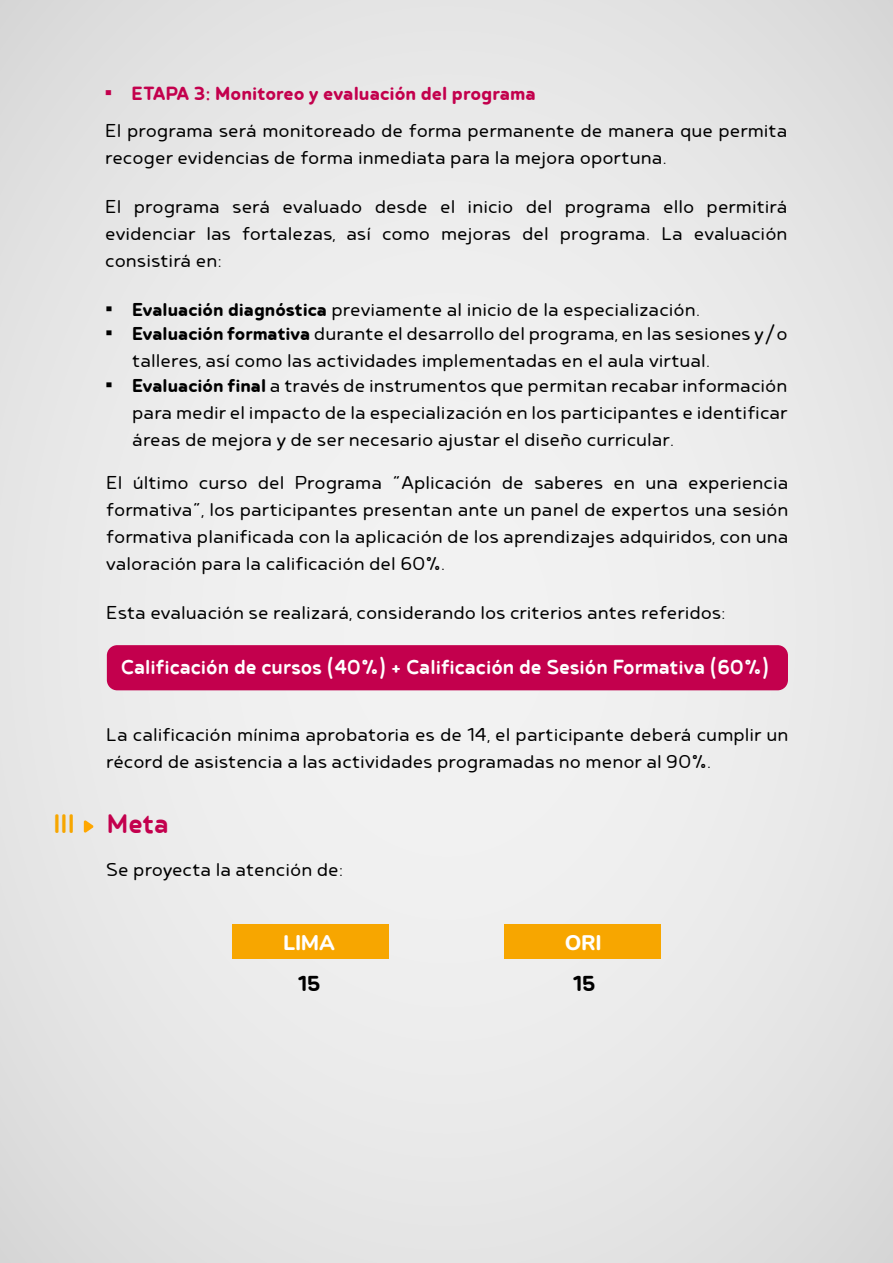
<style>
.page{position:relative;width:893px;height:1263px;background:#eaeaea}
.page>*{position:absolute;margin:0;border:0;box-sizing:border-box;transform-origin:0 0}
.t1{font:500 31.8px "Betm Rounded";color:#c3004d}
.t2{font:600 25.5px "Betm Rounded";color:#000}
.t3{font:500 24px "Betm Rounded";color:#fff}
.t4{font:600 22.5px "Betm Rounded";color:#c3004d}
.t5{font:300 21.9px/27px "Betm Rounded";color:#000}
.t6{font:800 21px "Nunito";letter-spacing:-.015em;color:#fff}
.s1{font-family:"Times New Roman";font-weight:400}
.s2{font-weight:600}
.s3{color:#f7a600}
</style>
<div class="page">
<div style="left:107px;top:645px;width:681px;height:45px;background:#c3004d;border-radius:10px"></div>
<svg style="left:84px;top:820px;width:10px;height:13px"></svg>
<div style="left:232px;top:924px;width:157px;height:35px;background:#f7a600"></div>
<div style="left:504px;top:924px;width:157px;height:35px;background:#f7a600"></div>
<p class="t4" style="left:105px;top:79px;width:433px"><span class="s1">▪</span> ETAPA 3: Monitoreo y evaluación del programa</p>
<p class="t5" style="left:105px;top:117px;width:684px">El programa será monitoreado de forma permanente de manera que permita recoger evidencias de forma inmediata para la mejora oportuna.</p>
<p class="t5" style="left:105px;top:192px;width:684px;text-align:justify">El programa será evaluado desde el inicio del programa ello permitirá evidenciar las fortalezas, así como mejoras del programa. La evaluación consistirá en:</p>
<p class="t5" style="left:105px;top:295px;width:597px"><span class="s1">▪</span> <span class="s2">Evaluación diagnóstica</span> previamente al inicio de la especialización.</p>
<p class="t5" style="left:132px;top:319px;width:657px;text-indent:-27px"><span class="s1">▪</span> <span class="s2">Evaluación formativa</span> durante el desarrollo del programa, en las sesiones y/o talleres, así como las actividades implementadas en el aula virtual.</p>
<p class="t5" style="left:132px;top:371px;width:657px;text-align:justify;text-indent:-27px"><span class="s1">▪</span> <span class="s2">Evaluación final</span> a través de instrumentos que permitan recabar información para medir el impacto de la especialización en los participantes e identificar áreas de mejora y de ser necesario ajustar el diseño curricular.</p>
<p class="t5" style="left:106px;top:468px;width:684px;text-align:justify">El último curso del Programa “Aplicación de saberes en una experiencia formativa”, los participantes presentan ante un panel de expertos una sesión formativa planificada con la aplicación de los aprendizajes adquiridos, con una valoración para la calificación del 60%.</p>
<p class="t5" style="left:106px;top:598px;width:621px">Esta evaluación se realizará, considerando los criterios antes referidos:</p>
<p class="t3" style="left:121px;top:653px;width:649px">Calificación de cursos (40%) + Calificación de Sesión Formativa (60%)</p>
<p class="t5" style="left:106px;top:720px;width:684px">La calificación mínima aprobatoria es de 14, el participante deberá cumplir un récord de asistencia a las actividades programadas no menor al 90%.</p>
<h1 class="t1" style="left:54px;top:804px;width:117px"><span class="s3">III</span> Meta</h1>
<p class="t5" style="left:106px;top:855px;width:239px">Se proyecta la atención de:</p>
<p class="t6" style="left:283px;top:927px;width:53px">LIMA</p>
<p class="t6" style="left:565px;top:927px;width:38px">ORI</p>
<p class="t2" style="left:298px;top:968px;width:24px">15</p>
<p class="t2" style="left:573px;top:968px;width:24px">15</p>
</div>
